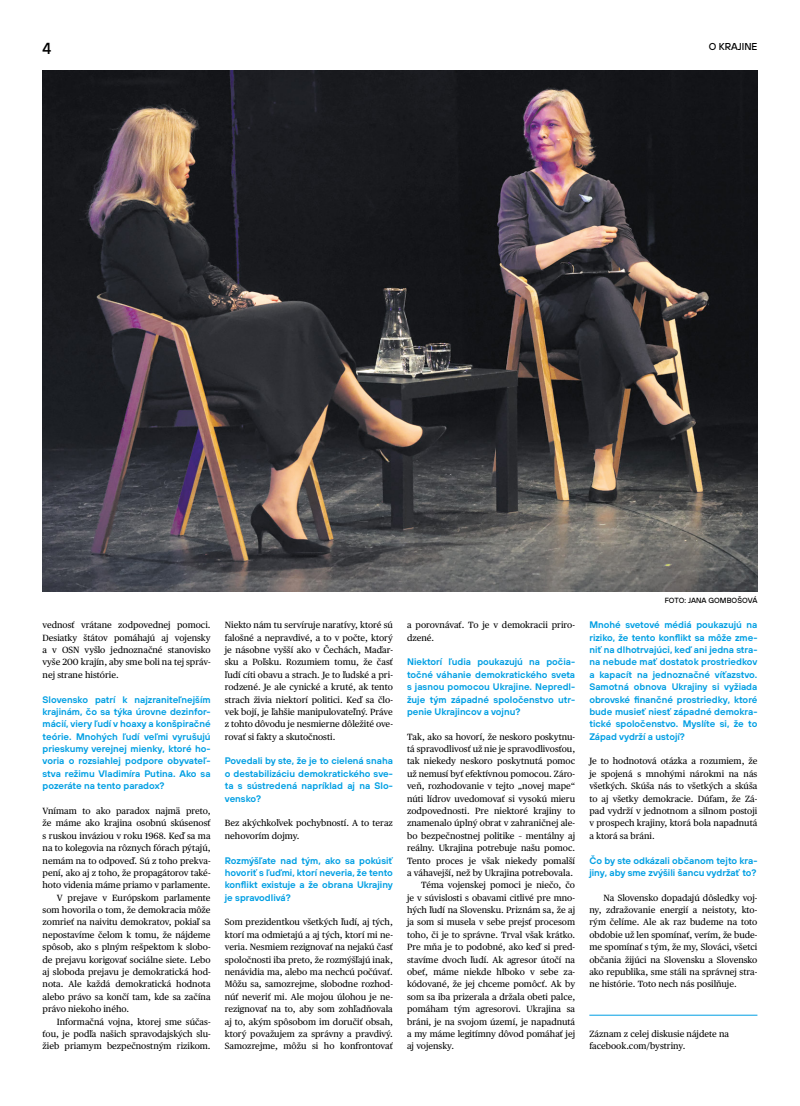
<style>
.page{position:relative;width:800px;height:1106px;background:#fff}
.page>*{position:absolute;margin:0;border:0;box-sizing:border-box;transform-origin:0 0}
.t1{font:500 16px "TT Hoves";color:#000}
.t2{font:500 10px "TT Hoves";color:#000}
.p1_-_otazka{font:600 9.5px/12.4px "TT Hoves";color:#009fe3;text-align:justify}
.p1{font:9px/12.4px "Publico Text";color:#000;text-align:justify}
.p2{font:9px/12.4px "Publico Text";color:#000;text-align:justify}
.p4___kredit{font:500 7.5px "TT Hoves";letter-spacing:.005em;color:#000}
</style>
<div class="page">
<hr style="left:589px;top:1014px;width:168px;height:1px;background:#009fe3">
<img style="left:43px;top:71px;width:714px;height:520px">
<h1 class="t1" style="left:43px;top:38px;width:10px">4</h1>
<p class="t2" style="left:708px;top:40px;width:50px">O KRAJINE</p>
<p class="p1" style="left:43px;top:618px;width:169px">vednosť vrátane zodpovednej pomoci.<br>Desiatky štátov pomáhajú aj vojensky a v OSN vyšlo jednoznačné stanovisko vyše 200 krajín, aby sme boli na tej správ&shy;nej strane histórie.</p>
<p class="p1_-_otazka" style="left:43px;top:692px;width:169px">Slovensko patrí k najzraniteľnejším krajinám, čo sa týka úrovne dezinfor&shy;mácií, viery ľudí v hoaxy a konšpiračné teórie. Mnohých ľudí veľmi vyrušujú prieskumy verejnej mienky, ktoré ho&shy;voria o rozsiahlej podpore obyvateľ&shy;stva režimu Vladimíra Putina. Ako sa pozeráte na tento paradox?</p>
<p class="p1" style="left:43px;top:804px;width:169px">Vnímam to ako paradox najmä preto, že máme ako krajina osobnú skúsenosť s ruskou inváziou v roku 1968. Keď sa ma na to kolegovia na rôznych fórach pýtajú, nemám na to odpoveď. Sú z toho prekva&shy;pení, ako aj z toho, že propagátorov také&shy;hoto videnia máme priamo v parlamente.</p>
<p class="p2" style="left:43px;top:890px;width:169px;text-indent:14px">V prejave v Európskom parlamente som hovorila o tom, že demokracia môže zomrieť na naivitu demokratov, pokiaľ sa nepostavíme čelom k tomu, že nájdeme spôsob, ako s plným rešpektom k slobo&shy;de prejavu korigovať sociálne siete. Lebo aj sloboda prejavu je demokratická hod&shy;nota. Ale každá demokratická hodnota alebo právo sa končí tam, kde sa začína právo niekoho iného.</p>
<p class="p2" style="left:43px;top:1014px;width:169px;text-indent:14px">Informačná vojna, ktorej sme súčas&shy;ťou, je podľa našich spravodajských slu&shy;žieb priamym bezpečnostným rizikom.</p>
<p class="p2" style="left:225px;top:618px;width:169px">Niekto nám tu servíruje naratívy, ktoré sú falošné a nepravdivé, a to v počte, ktorý je násobne vyšší ako v Čechách, Maďar&shy;sku a Poľsku. Rozumiem tomu, že časť ľudí cíti obavu a strach. Je to ľudské a pri&shy;rodzené. Je ale cynické a kruté, ak tento strach živia niektorí politici. Keď sa člo&shy;vek bojí, je ľahšie manipulovateľný. Práve z tohto dôvodu je nesmierne dôležité ove&shy;rovať si fakty a skutočnosti.</p>
<p class="p1_-_otazka" style="left:225px;top:754px;width:169px">Povedali by ste, že je to cielená snaha o destabilizáciu demokratického sve&shy;ta s sústredená napríklad aj na Slo&shy;vensko?</p>
<p class="p1" style="left:225px;top:816px;width:169px">Bez akýchkoľvek pochybností. A to teraz nehovorím dojmy.</p>
<p class="p1_-_otazka" style="left:225px;top:853px;width:169px">Rozmýšľate nad tým, ako sa pokúsiť hovoriť s ľuďmi, ktorí neveria, že tento konflikt existuje a že obrana Ukrajiny je spravodlivá?</p>
<p class="p1" style="left:225px;top:915px;width:169px">Som prezidentkou všetkých ľudí, aj tých, ktorí ma odmietajú a aj tých, ktorí mi ne&shy;veria. Nesmiem rezignovať na nejakú časť spoločnosti iba preto, že rozmýšľajú inak, nenávidia ma, alebo ma nechcú počúvať.<br>Môžu sa, samozrejme, slobodne rozhod&shy;núť neveriť mi. Ale mojou úlohou je ne&shy;rezignovať na to, aby som zohľadňovala aj to, akým spôsobom im doručiť obsah, ktorý považujem za správny a pravdivý.<br>Samozrejme, môžu si ho konfrontovať</p>
<p class="p1" style="left:407px;top:618px;width:169px">a porovnávať. To je v demokracii priro&shy;dzené.</p>
<p class="p1_-_otazka" style="left:407px;top:655px;width:169px">Niektorí ľudia poukazujú na počia&shy;točné váhanie demokratického sveta s jasnou pomocou Ukrajine. Nepredl&shy;žuje tým západné spoločenstvo utr&shy;penie Ukrajincov a vojnu?</p>
<p class="p1" style="left:407px;top:729px;width:169px">Tak, ako sa hovorí, že neskoro poskytnu&shy;tá spravodlivosť už nie je spravodlivosťou, tak niekedy neskoro poskytnutá pomoc už nemusí byť efektívnou pomocou. Záro&shy;veň, rozhodovanie v tejto „novej mape“ núti lídrov uvedomovať si vysokú mieru zodpovednosti. Pre niektoré krajiny to znamenalo úplný obrat v zahraničnej ale&shy;bo bezpečnostnej politike – mentálny aj reálny. Ukrajina potrebuje našu pomoc.<br>Tento proces je však niekedy pomalší a váhavejší, než by Ukrajina potrebovala.</p>
<p class="p2" style="left:407px;top:878px;width:169px;text-indent:14px">Téma vojenskej pomoci je niečo, čo je v súvislosti s obavami citlivé pre mno&shy;hých ľudí na Slovensku. Priznám sa, že aj ja som si musela v sebe prejsť procesom toho, či je to správne. Trval však krátko.<br>Pre mňa je to podobné, ako keď si pred&shy;stavíme dvoch ľudí. Ak agresor útočí na obeť, máme niekde hlboko v sebe za&shy;kódované, že jej chceme pomôcť. Ak by som sa iba prizerala a držala obeti palce, pomáham tým agresorovi. Ukrajina sa bráni, je na svojom území, je napadnutá a my máme legitímny dôvod pomáhať jej aj vojensky.</p>
<p class="p4___kredit" style="left:664px;top:596px;width:94px">FOTO: JANA GOMBOŠOVÁ</p>
<p class="p1_-_otazka" style="left:589px;top:618px;width:169px">Mnohé svetové médiá poukazujú na riziko, že tento konflikt sa môže zme&shy;niť na dlhotrvajúci, keď ani jedna stra&shy;na nebude mať dostatok prostriedkov a kapacít na jednoznačné víťazstvo.<br>Samotná obnova Ukrajiny si vyžiada obrovské finančné prostriedky, ktoré bude musieť niesť západné demokra&shy;tické spoločenstvo. Myslíte si, že to Západ vydrží a ustojí?</p>
<p class="p1" style="left:589px;top:754px;width:169px">Je to hodnotová otázka a rozumiem, že je spojená s mnohými nárokmi na nás všetkých. Skúša nás to všetkých a skúša to aj všetky demokracie. Dúfam, že Zá&shy;pad vydrží v jednotnom a silnom postoji v prospech krajiny, ktorá bola napadnutá a ktorá sa bráni.</p>
<p class="p1_-_otazka" style="left:589px;top:853px;width:169px">Čo by ste odkázali občanom tejto kra&shy;jiny, aby sme zvýšili šancu vydržať to?</p>
<p class="p2" style="left:589px;top:890px;width:169px;text-indent:14px">Na Slovensko dopadajú dôsledky voj&shy;ny, zdražovanie energií a neistoty, kto&shy;rým čelíme. Ale ak raz budeme na toto obdobie už len spomínať, verím, že bude&shy;me spomínať s tým, že my, Slováci, všetci občania žijúci na Slovensku a Slovensko ako republika, sme stáli na správnej stra&shy;ne histórie. Toto nech nás posilňuje.</p>
<p class="p1" style="left:589px;top:1027px;width:141px">Záznam z celej diskusie nájdete na facebook.com/bystriny.</p>
</div>
